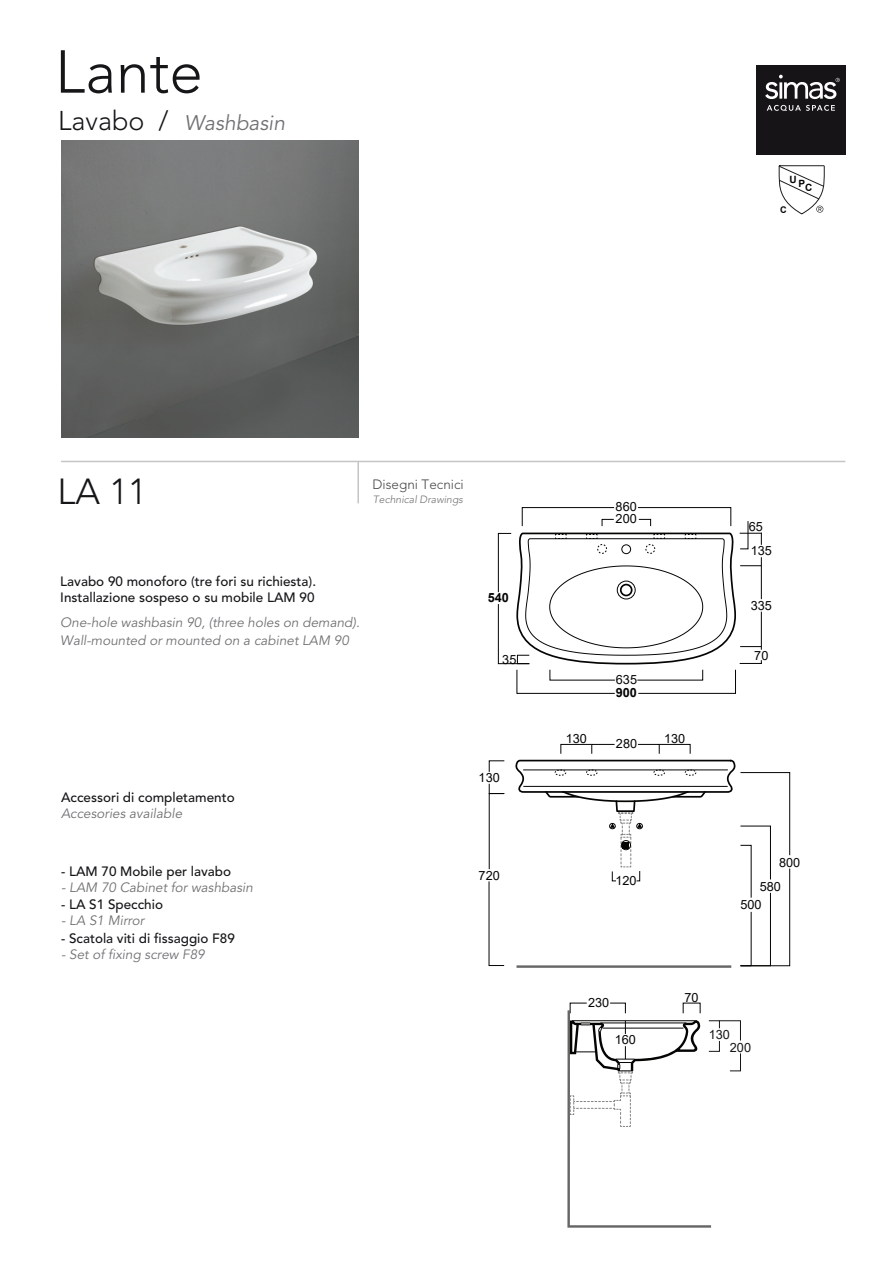
<style>
.page{position:relative;width:893px;height:1263px;background:#fff}
.page>*{position:absolute;margin:0;border:0;box-sizing:border-box;transform-origin:0 0}
.t1{font:300 60px "Avenir";color:#161518}
.t2{font:300 36px "Avenir";color:#161518}
.t3{font:italic 21px "Avenir";color:#707173}
.t4{font:500 13.5px/16.2px "Avenir";color:#161518}
.t5{font:italic 13.5px/18px "Avenir";color:#707173}
.t6{font:300 13.5px "Avenir";color:#49484b}
.t7{font:12.75px "Arial";color:#040503}
.t8{font:12.75px/12.5px "Arial";color:#171518}
.t9{font:700 12.75px "Arial";color:#040503}
.t10{font:italic 300 10.5px "Avenir";color:#707173}
.t11{font:700 10.05px "Arial";color:#040503}
.t12{font:700 9.15px "Arial";color:#040503}
.s1{font-weight:300;font-style:normal;font-size:27px;color:#161518}
</style>
<div class="page">
<svg style="left:489px;top:760px;width:16px;height:12px"></svg>
<svg style="left:488px;top:881px;width:17px;height:85px"></svg>
<svg style="left:489px;top:783px;width:16px;height:87px"></svg>
<hr style="left:516px;top:965px;width:215px;height:3px;background:#656665">
<svg style="left:515px;top:744px;width:275px;height:223px"></svg>
<svg style="left:498px;top:507px;width:264px;height:187px"></svg>
<svg style="left:567px;top:1003px;width:174px;height:225px"></svg>
<hr style="left:61px;top:461px;width:784px;height:1px;background:#c5c5c7">
<hr style="left:357px;top:461px;width:2px;height:42px;background:#c5c5c7">
<img style="left:61px;top:140px;width:297px;height:298px">
<div style="left:756px;top:65px;width:89px;height:89px;background:#161416"></div>
<svg style="left:765px;top:75px;width:75px;height:24px"></svg>
<svg style="left:767px;top:105px;width:68px;height:6px"></svg>
<svg style="left:778px;top:165px;width:47px;height:50px"></svg>
<h1 class="t1" style="left:55px;top:47px;width:149px">Lante</h1>
<h3 class="t3" style="left:58px;top:114px;width:228px"><span class="s1">Lavabo /</span> Washbasin</h3>
<p class="t11" style="left:789px;top:176px;width:17px">UP</p>
<p class="t11" style="left:805px;top:182px;width:9px">C</p>
<p class="t12" style="left:780px;top:204px;width:8px">C</p>
<h2 class="t2" style="left:57px;top:477px;width:91px">LA 11</h2>
<p class="t6" style="left:373px;top:478px;width:93px">Disegni Tecnici</p>
<p class="t10" style="left:373px;top:495px;width:92px">Technical Drawings</p>
<p class="t4" style="left:60px;top:574px;width:257px">Lavabo 90 monoforo (tre fori su richiesta).<br>Installazione sospeso o su mobile LAM 90</p>
<p class="t5" style="left:60px;top:615px;width:301px">One-hole washbasin 90, (three holes on demand).<br>Wall-mounted or mounted on a cabinet LAM 90</p>
<p class="t9" style="left:488px;top:591px;width:23px">540</p>
<p class="t7" style="left:502px;top:652px;width:16px">35</p>
<p class="t4" style="left:61px;top:791px;width:175px">Accessori di completamento</p>
<p class="t5" style="left:61px;top:806px;width:123px">Accesories available</p>
<p class="t4" style="left:61px;top:865px;width:172px">- LAM 70 Mobile per lavabo</p>
<p class="t5" style="left:61px;top:880px;width:193px">- LAM 70 Cabinet for washbasin</p>
<p class="t4" style="left:61px;top:897px;width:103px">- LA S1 Specchio</p>
<p class="t5" style="left:61px;top:913px;width:85px">- LA S1 Mirror</p>
<p class="t4" style="left:61px;top:931px;width:175px">- Scatola viti di fissaggio F89</p>
<p class="t5" style="left:61px;top:947px;width:145px">- Set of fixing screw F89</p>
<p class="t7" style="left:479px;top:770px;width:23px">130</p>
<p class="t7" style="left:479px;top:868px;width:23px">720</p>
<p class="t7" style="left:616px;top:500px;width:23px">860</p>
<p class="t7" style="left:616px;top:512px;width:23px">200</p>
<p class="t7" style="left:616px;top:673px;width:23px">635</p>
<p class="t9" style="left:616px;top:685px;width:23px">900</p>
<p class="t7" style="left:566px;top:732px;width:23px">130</p>
<p class="t7" style="left:664px;top:731px;width:23px">130</p>
<p class="t7" style="left:616px;top:737px;width:23px">280</p>
<p class="t7" style="left:749px;top:519px;width:16px">65</p>
<p class="t7" style="left:751px;top:544px;width:23px">135</p>
<p class="t7" style="left:751px;top:598px;width:23px">335</p>
<p class="t7" style="left:754px;top:649px;width:16px">70</p>
<p class="t7" style="left:779px;top:855px;width:23px">800</p>
<p class="t7" style="left:615px;top:874px;width:23px">120</p>
<p class="t7" style="left:760px;top:879px;width:23px">580</p>
<p class="t7" style="left:740px;top:898px;width:23px">500</p>
<p class="t7" style="left:588px;top:996px;width:23px">230</p>
<p class="t7" style="left:684px;top:990px;width:16px">70</p>
<p class="t7" style="left:615px;top:1033px;width:23px">160</p>
<p class="t8" style="left:730px;top:1029px;width:23px;text-indent:-21px">130<br>200</p>
</div>
